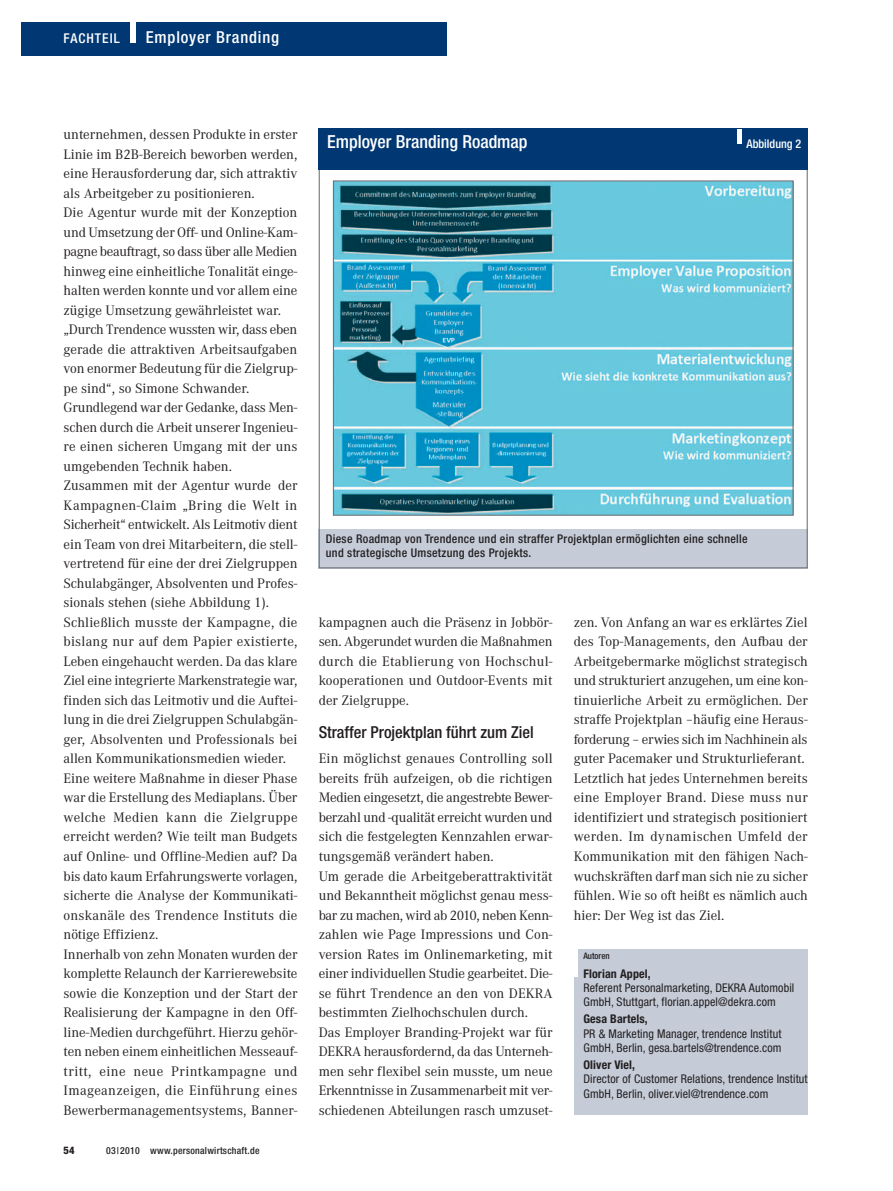
<style>
.page{position:relative;width:893px;height:1191px;background:#fff}
.page>*{position:absolute;margin:0;border:0;box-sizing:border-box;transform-origin:0 0}
.t1{font:500 condensed 18px "Helvetica Neue";color:#fff}
.t2{font:500 condensed 16.5px "Helvetica Neue";color:#231f20}
.t3{font:500 condensed 16.5px "Helvetica Neue";letter-spacing:.05em;color:#fff}
.t4{font:14.25px/19.5px "Corporate A";color:#231f20}
.t5{font:500 condensed 13.5px "Helvetica Neue";letter-spacing:.075em;color:#fff}
.t6{font:condensed 12px/14.2px "Helvetica Neue";letter-spacing:.01em;color:#231f20}
.t7{font:500 condensed 12px/14.2px "Helvetica Neue";letter-spacing:.025em;color:#231f20}
.t8{font:700 condensed 12px "Helvetica Neue";letter-spacing:.01em;color:#231f20}
.t9{font:500 condensed 12px "Helvetica Neue";color:#fff}
.t10{font:800 condensed 10.5px "Helvetica Neue";color:#231f20}
.t11{font:500 condensed 9.75px "Helvetica Neue";letter-spacing:.025em;color:#231f20}
.t12{font:500 condensed 9px "Helvetica Neue";color:#231f20}
</style>
<div class="page">
<div style="left:21px;top:22px;width:425px;height:34px;background:#013874"></div>
<div style="left:131px;top:22px;width:5px;height:21px;background:#fff"></div>
<div style="left:574px;top:948px;width:234px;height:166px;background:#c5ccd8"></div>
<hr style="left:574px;top:948px;width:4px;height:29px;background:#fff">
<div style="left:319px;top:529px;width:489px;height:39px;background:#c5ccd8"></div>
<img style="left:335px;top:182px;width:457px;height:332px">
<div style="left:333px;top:180px;width:461px;height:336px;border:1px solid #6c6d70"></div>
<div style="left:319px;top:129px;width:489px;height:41px;background:#013874"></div>
<hr style="left:737px;top:129px;width:4px;height:14px;background:#fff">
<p class="t5" style="left:64px;top:30px;width:58px">FACHTEIL</p>
<p class="t3" style="left:146px;top:27px;width:135px">Employer Branding</p>
<p class="t4" style="left:64px;top:125px;width:235px">unternehmen, dessen Produkte in erster Linie im B2B-Bereich beworben werden, eine Herausforderung dar, sich attraktiv als Arbeitgeber zu positionieren.<br>Die Agentur wurde mit der Konzeption und Umsetzung der Off- und Online-Kam&shy;pagne beauftragt, so dass über alle Medien hinweg eine einheitliche Tonalität einge&shy;halten werden konnte und vor allem eine zügige Umsetzung gewährleistet war. „Durch Trendence wussten wir, dass eben gerade die attraktiven Arbeitsaufgaben von enormer Bedeutung für die Zielgrup&shy;pe sind“, so Simone Schwander.<br>Grundlegend war der Gedanke, dass Men&shy;schen durch die Arbeit unserer Ingenieu&shy;re einen sicheren Umgang mit der uns umgebenden Technik haben.<br>Zusammen mit der Agentur wurde der Kampagnen-Claim „Bring die Welt in Sicherheit“ entwickelt. Als Leitmotiv dient ein Team von drei Mitarbeitern, die stell&shy;vertretend für eine der drei Zielgruppen Schulabgänger, Absolventen und Profes&shy;sionals stehen (siehe Abbildung 1).<br>Schließlich musste der Kampagne, die bislang nur auf dem Papier existierte, Leben eingehaucht werden. Da das klare Ziel eine integrierte Markenstrategie war, finden sich das Leitmotiv und die Auftei&shy;lung in die drei Zielgruppen Schulabgän&shy;ger, Absolventen und Professionals bei allen Kommunikationsmedien wieder.<br>Eine weitere Maßnahme in dieser Phase war die Erstellung des Mediaplans. Über welche Medien kann die Zielgruppe erreicht werden? Wie teilt man Budgets auf Online- und Offline-Medien auf? Da bis dato kaum Erfahrungswerte vorlagen, sicherte die Analyse der Kommunikati&shy;onskanäle des Trendence Instituts die nötige Effizienz.<br>Innerhalb von zehn Monaten wurden der komplette Relaunch der Karrierewebsite sowie die Konzeption und der Start der Realisierung der Kampagne in den Off&shy;line-Medien durchgeführt. Hierzu gehör&shy;ten neben einem einheitlichen Messeauf&shy;tritt, eine neue Printkampagne und Imageanzeigen, die Einführung eines Bewerbermanagementsystems, Banner-</p>
<p class="t10" style="left:64px;top:1143px;width:12px">54</p>
<p class="t11" style="left:106px;top:1144px;width:155px">03|2010 www.personalwirtschaft.de</p>
<p class="t1" style="left:327px;top:131px;width:202px">Employer Branding Roadmap</p>
<p class="t9" style="left:746px;top:137px;width:56px">Abbildung 2</p>
<p class="t7" style="left:326px;top:531px;width:423px">Diese Roadmap von Trendence und ein straffer Projektplan ermöglichten eine schnelle und strategische Umsetzung des Projekts.</p>
<p class="t4" style="left:319px;top:613px;width:235px;text-align:justify">kampagnen auch die Präsenz in Jobbör&shy;sen. Abgerundet wurden die Maßnahmen durch die Etablierung von Hochschul&shy;kooperationen und Outdoor-Events mit der Zielgruppe.</p>
<p class="t2" style="left:319px;top:722px;width:217px">Straffer Projektplan führt zum Ziel</p>
<p class="t4" style="left:319px;top:749px;width:235px">Ein möglichst genaues Controlling soll bereits früh aufzeigen, ob die richtigen Medien eingesetzt, die angestrebte Bewer&shy;berzahl und -qualität erreicht wurden und sich die festgelegten Kennzahlen erwar&shy;tungsgemäß verändert haben.<br>Um gerade die Arbeitgeberattraktivität und Bekanntheit möglichst genau mess&shy;bar zu machen, wird ab 2010, neben Kenn&shy;zahlen wie Page Impressions und Con&shy;version Rates im Onlinemarketing, mit einer individuellen Studie gearbeitet. Die&shy;se führt Trendence an den von DEKRA bestimmten Zielhochschulen durch.<br>Das Employer Branding-Projekt war für DEKRA herausfordernd, da das Unterneh&shy;men sehr flexibel sein musste, um neue Erkenntnisse in Zusammenarbeit mit ver&shy;schiedenen Abteilungen rasch umzuset-</p>
<p class="t4" style="left:574px;top:613px;width:235px">zen. Von Anfang an war es erklärtes Ziel des Top-Managements, den Aufbau der Arbeitgebermarke möglichst strategisch und strukturiert anzugehen, um eine kon&shy;tinuierliche Arbeit zu ermöglichen. Der straffe Projektplan –häufig eine Heraus&shy;forderung – erwies sich im Nachhinein als guter Pacemaker und Strukturlieferant.<br>Letztlich hat jedes Unternehmen bereits eine Employer Brand. Diese muss nur identifiziert und strategisch positioniert werden. Im dynamischen Umfeld der Kommunikation mit den fähigen Nach&shy;wuchskräften darf man sich nie zu sicher fühlen. Wie so oft heißt es nämlich auch hier: Der Weg ist das Ziel.</p>
<p class="t12" style="left:583px;top:950px;width:28px">Autoren</p>
<p class="t8" style="left:583px;top:966px;width:69px">Florian Appel,</p>
<p class="t6" style="left:583px;top:980px;width:212px">Referent Personalmarketing, DEKRA Automobil<br>GmbH, Stuttgart, florian.appel@dekra.com</p>
<p class="t8" style="left:583px;top:1011px;width:66px">Gesa Bartels,</p>
<p class="t6" style="left:583px;top:1026px;width:200px">PR &amp; Marketing Manager, trendence Institut<br>GmbH, Berlin, gesa.bartels@trendence.com</p>
<p class="t8" style="left:583px;top:1057px;width:53px">Oliver Viel,</p>
<p class="t6" style="left:583px;top:1071px;width:226px">Director of Customer Relations, trendence Institut<br>GmbH, Berlin, oliver.viel@trendence.com</p>
</div>
